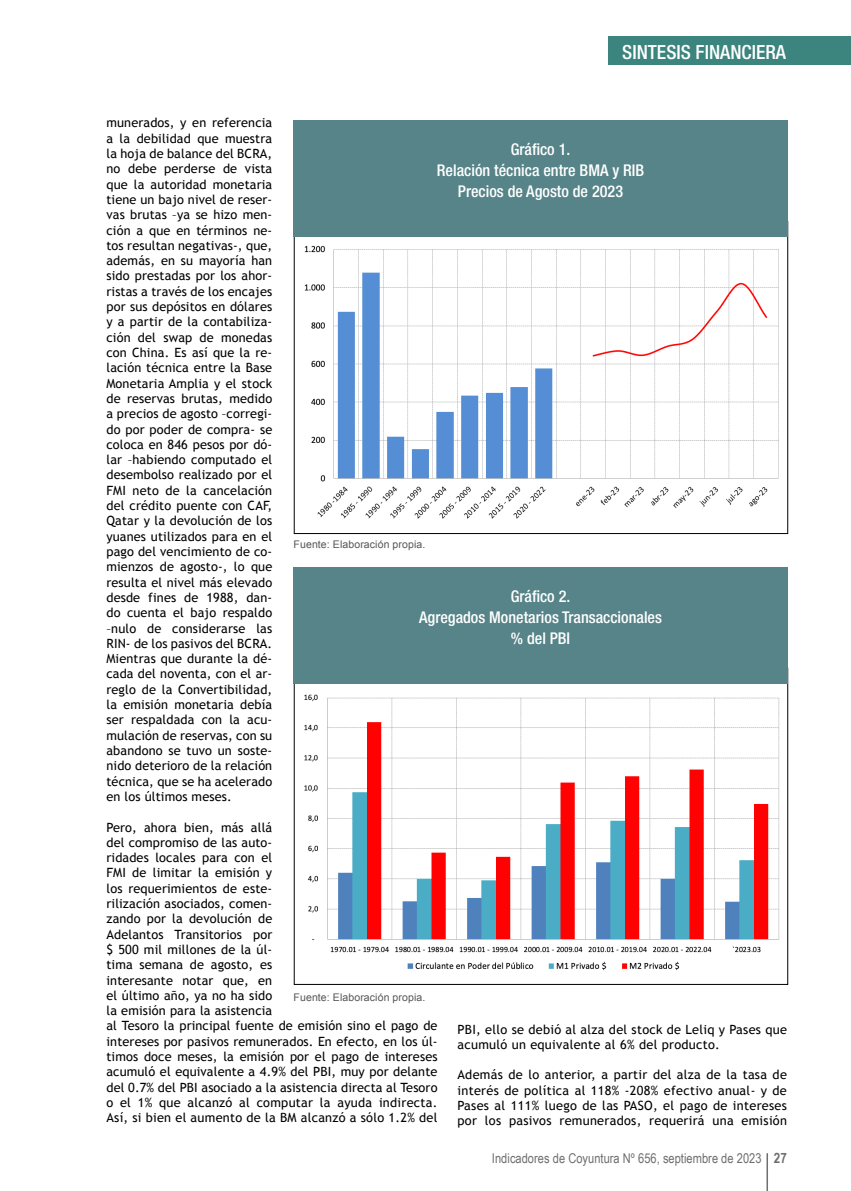
<style>
.page{position:relative;width:851px;height:1191px;background:#fff}
.page>*{position:absolute;margin:0;border:0;box-sizing:border-box;transform-origin:0 0}
.t1{font:500 condensed 19.5px "Helvetica Neue";color:#fff}
.t2{font:500 condensed 16.2px/21px "Helvetica Neue";color:#fff;text-align:center}
.t3{font:13.5px "Arial Narrow";letter-spacing:.005em;color:#6e6e6e}
.t4{font:12.75px/15.3px "Trebuchet MS";letter-spacing:.01em;color:#000;text-align:justify}
.t5{font:10.5px "Arial";letter-spacing:.01em;color:#565655}
.s1{font-weight:700;font-size:14.25px}
</style>
<div class="page">
<hr style="left:766px;top:1153px;width:1px;height:38px;background:#6e6e6e">
<div style="left:608px;top:37px;width:242px;height:28px;background:#3c847e"></div>
<img style="left:304px;top:245px;width:475px;height:274px">
<div style="left:293px;top:121px;width:495px;height:116px;background:#568488"></div>
<img style="left:304px;top:694px;width:476px;height:277px">
<div style="left:293px;top:567px;width:495px;height:117px;background:#568488"></div>
<h1 class="t1" style="left:622px;top:40px;width:165px">SINTESIS FINANCIERA</h1>
<p class="t4" style="left:106px;top:115px;width:167px">munerados, y en referencia a la debilidad que muestra la hoja de balance del BCRA, no debe perderse de vista que la autoridad monetaria tiene un bajo nivel de reser&shy;vas brutas –ya se hizo men&shy;ción a que en términos ne&shy;tos resultan negativas-, que, además, en su mayoría han sido prestadas por los ahor&shy;ristas a través de los encajes por sus depósitos en dólares y a partir de la contabiliza&shy;ción del swap de monedas con China. Es así que la re&shy;lación técnica entre la Base Monetaria Amplia y el stock de reservas brutas, medido a precios de agosto –corregi&shy;do por poder de compra- se coloca en 846 pesos por dó&shy;lar –habiendo computado el desembolso realizado por el FMI neto de la cancelación del crédito puente con CAF, Qatar y la devolución de los yuanes utilizados para en el pago del vencimiento de co&shy;mienzos de agosto-, lo que resulta el nivel más elevado desde fines de 1988, dan&shy;do cuenta el bajo respaldo –nulo de considerarse las RIN- de los pasivos del BCRA.<br>Mientras que durante la dé&shy;cada del noventa, con el ar&shy;reglo de la Convertibilidad, la emisión monetaria debía ser respaldada con la acu&shy;mulación de reservas, con su abandono se tuvo un soste&shy;nido deterioro de la relación técnica, que se ha acelerado en los últimos meses.</p>
<p class="t4" style="left:106px;top:819px;width:332px;text-align:left">Pero, ahora bien, más allá<br>del compromiso de las auto-<br>ridades locales para con el<br>FMI de limitar la emisión y<br>los requerimientos de este-<br>rilización asociados, comen-<br>zando por la devolución de<br>Adelantos Transitorios por<br>$ 500 mil millones de la úl-<br>tima semana de agosto, es<br>interesante notar que, en<br>el último año, ya no ha sido<br>la emisión para la asistencia<br>al Tesoro la principal fuente de emisión sino el pago de intereses por pasivos remunerados. En efecto, en los úl&shy;timos doce meses, la emisión por el pago de intereses acumuló el equivalente a 4.9% del PBI, muy por delante del 0.7% del PBI asociado a la asistencia directa al Tesoro o el 1% que alcanzó al computar la ayuda indirecta.<br>Así, si bien el aumento de la BM alcanzó a sólo 1.2% del</p>
<p class="t2" style="left:437px;top:139px;width:209px">Gráfico 1.<br>Relación técnica entre BMA y RIB<br>Precios de Agosto de 2023</p>
<p class="t5" style="left:293px;top:537px;width:133px">Fuente: Elaboración propia.</p>
<p class="t2" style="left:419px;top:586px;width:244px">Gráfico 2.<br>Agregados Monetarios Transaccionales % del PBI</p>
<p class="t5" style="left:293px;top:990px;width:133px">Fuente: Elaboración propia.</p>
<p class="t4" style="left:457px;top:1021px;width:331px">PBI, ello se debió al alza del stock de Leliq y Pases que acumuló un equivalente al 6% del producto.</p>
<p class="t4" style="left:457px;top:1067px;width:331px">Además de lo anterior, a partir del alza de la tasa de interés de política al 118% -208% efectivo anual- y de Pases al 111% luego de las PASO, el pago de intereses por los pasivos remunerados, requerirá una emisión</p>
<p class="t3" style="left:492px;top:1148px;width:296px">Indicadores de Coyuntura Nº 656, septiembre de 2023 <span class="s1">27</span></p>
</div>
